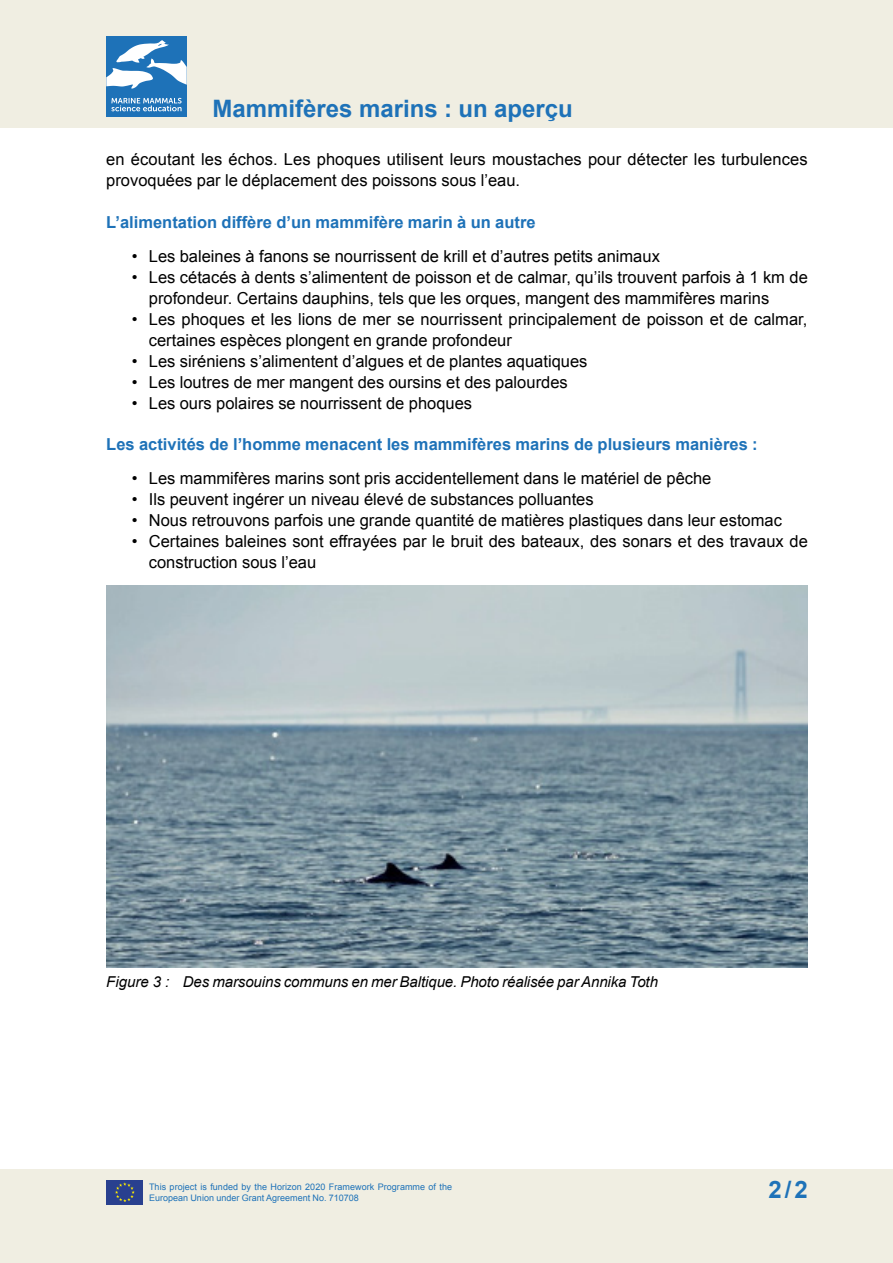
<style>
.page{position:relative;width:893px;height:1263px;background:#fff}
.page>*{position:absolute;margin:0;border:0;box-sizing:border-box;transform-origin:0 0}
.t1{font:700 24px "Arial";color:#1e72b8}
.t2{font:16.5px/21px "Arial";color:#000}
.t3{font:700 16.5px "Arial";color:#1e72b8}
.t4{font:italic 15px "Arial";letter-spacing:-.005em;color:#000}
.t5{font:9px/11.2px "Arial";letter-spacing:.005em;color:#1e72b8}
</style>
<div class="page">
<div style="left:0;top:0;width:893px;height:128px;background:#f0eee2"></div>
<div style="left:106px;top:36px;width:81px;height:81px;background:#1e72b8"></div>
<svg style="left:106px;top:40px;width:81px;height:49px"></svg>
<svg style="left:111px;top:98px;width:71px;height:13px"></svg>
<div style="left:0;top:1169px;width:893px;height:94px;background:#f0eee2"></div>
<div style="left:106px;top:1180px;width:37px;height:25px;background:#29408f"></div>
<svg style="left:115px;top:1182px;width:20px;height:20px"></svg>
<img style="left:106px;top:585px;width:702px;height:382px">
<h1 class="t1" style="left:213px;top:93px;width:362px">Mammifères marins : un aperçu</h1>
<p class="t2" style="left:106px;top:149px;width:703px">en écoutant les échos. Les phoques utilisent leurs moustaches pour détecter les turbulences provoquées par le déplacement des poissons sous l’eau.</p>
<p class="t3" style="left:106px;top:211px;width:431px">L’alimentation diffère d’un mammifère marin à un autre</p>
<p class="t2" style="left:132px;top:245px;width:530px">• Les baleines à fanons se nourrissent de krill et d’autres petits animaux</p>
<p class="t2" style="left:149px;top:266px;width:661px;text-indent:-17px">• Les cétacés à dents s’alimentent de poisson et de calmar, qu’ils trouvent parfois à 1 km de profondeur. Certains dauphins, tels que les orques, mangent des mammifères marins</p>
<p class="t2" style="left:149px;top:309px;width:660px;text-indent:-17px">• Les phoques et les lions de mer se nourrissent principalement de poisson et de calmar, certaines espèces plongent en grande profondeur</p>
<p class="t2" style="left:132px;top:351px;width:457px">• Les siréniens s’alimentent d’algues et de plantes aquatiques</p>
<p class="t2" style="left:132px;top:372px;width:437px">• Les loutres de mer mangent des oursins et des palourdes</p>
<p class="t2" style="left:132px;top:393px;width:342px">• Les ours polaires se nourrissent de phoques</p>
<p class="t3" style="left:106px;top:434px;width:653px">Les activités de l’homme menacent les mammifères marins de plusieurs manières :</p>
<p class="t2" style="left:132px;top:468px;width:581px">• Les mammifères marins sont pris accidentellement dans le matériel de pêche</p>
<p class="t2" style="left:132px;top:489px;width:463px">• Ils peuvent ingérer un niveau élevé de substances polluantes</p>
<p class="t2" style="left:132px;top:510px;width:652px">• Nous retrouvons parfois une grande quantité de matières plastiques dans leur estomac</p>
<p class="t2" style="left:149px;top:531px;width:661px;text-indent:-17px">• Certaines baleines sont effrayées par le bruit des bateaux, des sonars et des travaux de construction sous l’eau</p>
<p class="t4" style="left:106px;top:972px;width:553px">Figure 3 : Des marsouins communs en mer Baltique. Photo réalisée par Annika Toth</p>
<p class="t5" style="left:149px;top:1181px;width:305px">This project is funded by the Horizon 2020 Framework Programme of the<br>European Union under Grant Agreement No. 710708</p>
<h1 class="t1" style="left:769px;top:1173px;width:41px">2/2</h1>
</div>
